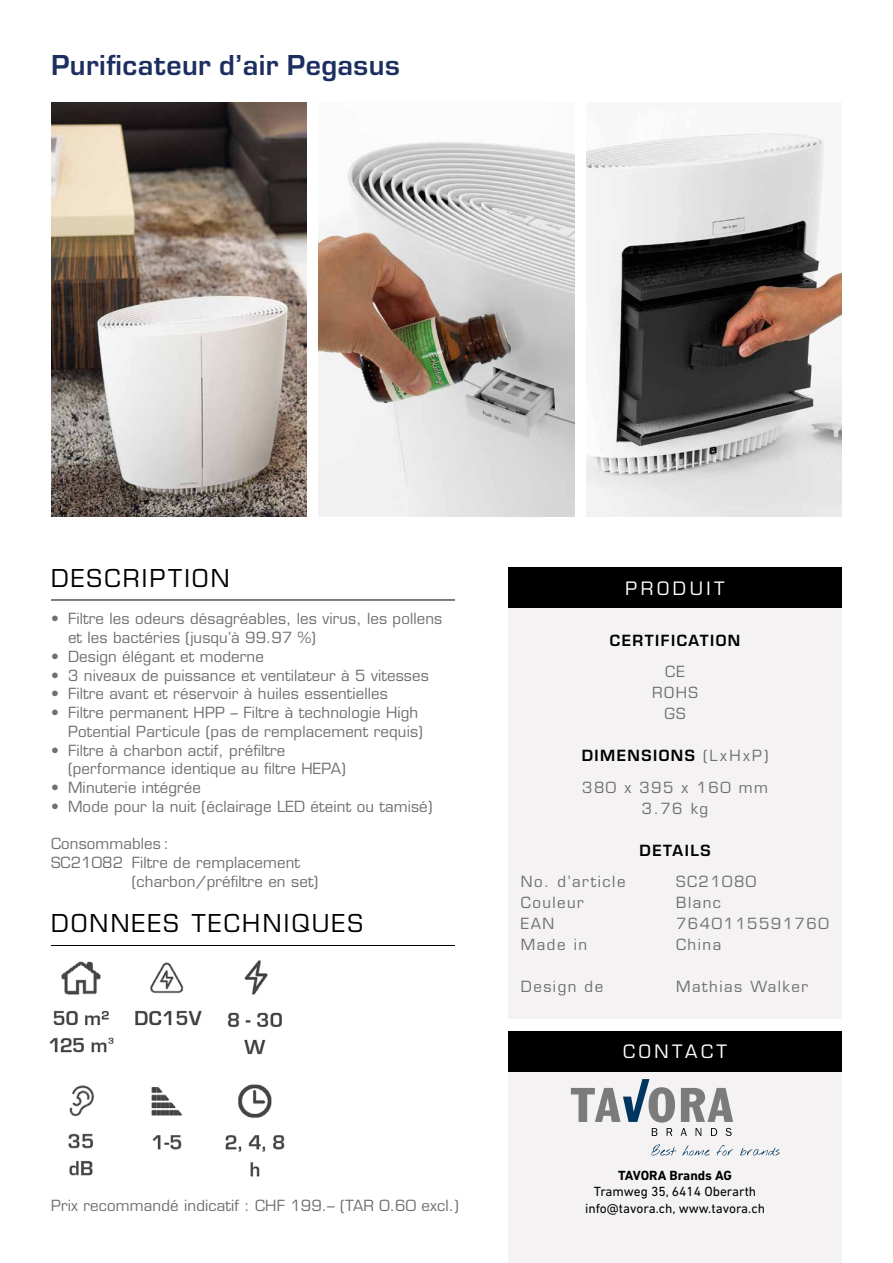
<style>
.page{position:relative;width:893px;height:1263px;background:#fff}
.page>*{position:absolute;margin:0;border:0;box-sizing:border-box;transform-origin:0 0}
.t1{font:700 30px "Eurostile";letter-spacing:.015em;color:#1c2f5f}
.t2{font:24px "Eurostile";letter-spacing:.1em;color:#000}
.t3{font:18px "Eurostile";letter-spacing:.2em;color:#fff}
.t4{font:15px/18.8px "Eurostile";letter-spacing:.01em;color:#706f6f}
.t5{font:15px/31.5px "Eurostile";letter-spacing:.1em;color:#706f6f}
.t6{font:600 15px "Eurostile";letter-spacing:.1em;color:#000}
.t7{font:13.5px/16.5px "DIN Next LT Pro";color:#000;text-align:center}
.t8{font:700 13.5px "DIN Next LT Pro";color:#000}
.s1{font-weight:600;color:#000}
</style>
<div class="page">
<div style="left:508px;top:1057px;width:334px;height:206px;background:#f4f2f2"></div>
<svg style="left:652px;top:1128px;width:5px;height:8px"></svg>
<svg style="left:667px;top:1128px;width:5px;height:8px"></svg>
<svg style="left:681px;top:1128px;width:6px;height:8px"></svg>
<svg style="left:696px;top:1128px;width:5px;height:8px"></svg>
<svg style="left:711px;top:1128px;width:6px;height:8px"></svg>
<svg style="left:725px;top:1128px;width:7px;height:8px"></svg>
<svg style="left:571px;top:1079px;width:104px;height:43px"></svg>
<svg style="left:681px;top:1088px;width:52px;height:34px"></svg>
<svg style="left:651px;top:1144px;width:25px;height:11px"></svg>
<svg style="left:682px;top:1145px;width:28px;height:10px"></svg>
<svg style="left:716px;top:1145px;width:17px;height:10px"></svg>
<svg style="left:740px;top:1148px;width:39px;height:7px"></svg>
<hr style="left:51px;top:600px;width:404px;height:1px;background:#000">
<hr style="left:51px;top:945px;width:404px;height:1px;background:#000">
<div style="left:508px;top:568px;width:334px;height:450px;background:#f4f2f2"></div>
<div style="left:508px;top:1031px;width:334px;height:40px;background:#000"></div>
<div style="left:508px;top:568px;width:334px;height:40px;background:#000"></div>
<img style="left:51px;top:102px;width:255px;height:415px">
<img style="left:319px;top:142px;width:255px;height:375px">
<img style="left:587px;top:132px;width:255px;height:385px">
<img style="left:49px;top:960px;width:236px;height:217px">
<h1 class="t1" style="left:51px;top:43px;width:350px">Purificateur d’air Pegasus</h1>
<h2 class="t2" style="left:51px;top:563px;width:180px">DESCRIPTION</h2>
<p class="t4" style="left:68px;top:609px;width:376px;text-indent:-17px">• Filtre les odeurs désagréables, les virus, les pollens et les bactéries (jusqu’à 99.97 %)</p>
<p class="t4" style="left:51px;top:647px;width:214px">• Design élégant et moderne</p>
<p class="t4" style="left:51px;top:666px;width:379px">• 3 niveaux de puissance et ventilateur à 5 vitesses</p>
<p class="t4" style="left:51px;top:684px;width:338px">• Filtre avant et réservoir à huiles essentielles</p>
<p class="t4" style="left:68px;top:703px;width:356px;text-indent:-17px">• Filtre permanent HPP – Filtre à technologie High<br>Potential Particule (pas de remplacement requis)</p>
<p class="t4" style="left:68px;top:741px;width:279px;text-indent:-17px">• Filtre à charbon actif, préfiltre (performance identique au filtre HEPA)</p>
<p class="t4" style="left:51px;top:778px;width:152px">• Minuterie intégrée</p>
<p class="t4" style="left:51px;top:797px;width:383px">• Mode pour la nuit (éclairage LED éteint ou tamisé)</p>
<p class="t4" style="left:51px;top:834px;width:119px">Consommables :</p>
<p class="t4" style="left:51px;top:853px;width:251px">SC21082 Filtre de remplacement</p>
<p class="t4" style="left:132px;top:872px;width:188px">(charbon/préfiltre en set)</p>
<h2 class="t2" style="left:51px;top:909px;width:313px">DONNEES TECHNIQUES</h2>
<p class="t4" style="left:51px;top:1196px;width:409px">Prix recommandé indicatif : CHF 199.– (TAR 0.60 excl.)</p>
<p class="t3" style="left:625px;top:577px;width:101px">PRODUIT</p>
<p class="t6" style="left:610px;top:631px;width:132px">CERTIFICATION</p>
<p class="t4" style="left:652px;top:661px;width:47px;line-height:21px;text-align:center">CE<br>ROHS<br>GS</p>
<p class="t5" style="left:582px;top:740px;width:188px"><span class="s1">DIMENSIONS</span> (LxHxP)<br>380 x 395 x 160 mm</p>
<p class="t4" style="left:642px;top:799px;width:68px">3.76 kg</p>
<p class="t6" style="left:640px;top:841px;width:72px">DETAILS</p>
<p class="t5" style="left:521px;top:866px;width:106px">No. d’article</p>
<p class="t5" style="left:676px;top:866px;width:82px">SC21080</p>
<p class="t5" style="left:521px;top:887px;width:64px">Couleur</p>
<p class="t4" style="left:676px;top:893px;width:47px">Blanc</p>
<p class="t4" style="left:521px;top:914px;width:35px">EAN</p>
<p class="t5" style="left:676px;top:908px;width:154px">7640115591760</p>
<p class="t4" style="left:521px;top:935px;width:68px">Made in</p>
<p class="t4" style="left:676px;top:935px;width:47px">China</p>
<p class="t5" style="left:521px;top:971px;width:84px">Design de</p>
<p class="t5" style="left:676px;top:971px;width:133px">Mathias Walker</p>
<p class="t3" style="left:623px;top:1041px;width:105px">CONTACT</p>
<p class="t8" style="left:618px;top:1167px;width:115px">TAVORA Brands AG</p>
<p class="t7" style="left:585px;top:1183px;width:182px">Tramweg 35, 6414 Oberarth info@tavora.ch, www.tavora.ch</p>
</div>
